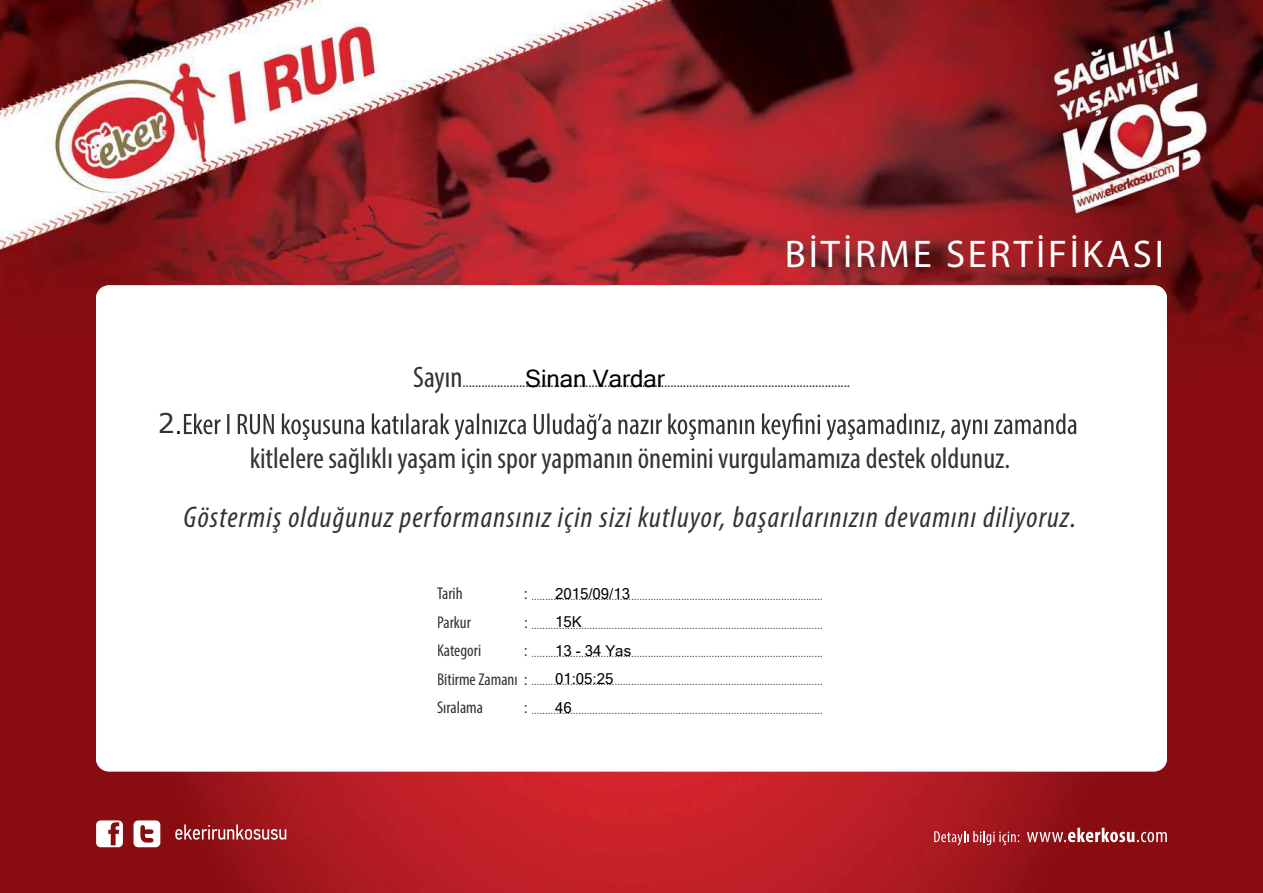
<style>
.page{position:relative;width:1263px;height:893px;background:#fff}
.page>*{position:absolute;margin:0;border:0;box-sizing:border-box;transform-origin:0 0}
.t1{font:38.7px "Myriad Pro";letter-spacing:.075em;color:#fff}
.t2{font:italic condensed 30px "Myriad Pro";letter-spacing:.04em;color:#333}
.t3{font:condensed 29.7px "Myriad Pro";color:#333}
.t4{font:27px "Verdana";color:#333}
.t5{font:24px "Microsoft Sans Serif";color:#000}
.t6{font:condensed 17.1px/28.5px "Myriad Pro";color:#333;text-align:justify}
.t7{font:condensed 16.2px "Myriad Pro";color:#333}
.t8{font:15px "Microsoft Sans Serif";color:#000}
.t9{font:condensed 11.4px "Myriad Pro";color:#333}
.s1{font-size:21px;color:#000}
.s2{font-size:29.7px}
</style>
<div class="page">
<img style="left:0;top:0;width:1263px;height:893px">
<div style="left:96px;top:285px;width:1071px;height:486px;background:#fff;border-radius:13px"></div>
<svg style="left:1027px;top:828px;width:140px;height:14px"></svg>
<svg style="left:934px;top:831px;width:85px;height:14px"></svg>
<svg style="left:175px;top:824px;width:111px;height:15px;background:#b35559"></svg>
<svg style="left:96px;top:820px;width:27px;height:27px"></svg>
<svg style="left:134px;top:820px;width:26px;height:27px"></svg>
<svg style="left:184px;top:413px;width:892px;height:27px"></svg>
<h1 class="t1" style="left:785px;top:230px;width:381px">BİTİRME SERTİFİKASI</h1>
<h3 class="t4" style="left:158px;top:405px;width:26px">2 <span class="s1">.</span></h3>
<h3 class="t7" style="left:413px;top:372px;width:438px"><span class="s2">Sayın</span>...........................................................................................................................</h3>
<h3 class="t5" style="left:525px;top:364px;width:141px">Sinan Vardar</h3>
<h3 class="t3" style="left:250px;top:440px;width:762px">kitlelere sağlıklı yaşam için spor yapmanın önemini vurgulamamıza destek oldunuz.</h3>
<h2 class="t2" style="left:183px;top:498px;width:894px">Göstermiş olduğunuz performansınız için sizi kutluyor, başarılarınızın devamını diliyoruz.</h2>
<h3 class="t6" style="left:437px;top:579px;width:27px">Tarih</h3>
<h3 class="t6" style="left:524px;top:579px;width:5px">:</h3>
<h3 class="t6" style="left:437px;top:608px;width:35px">Parkur</h3>
<h3 class="t6" style="left:524px;top:608px;width:5px">:</h3>
<h3 class="t6" style="left:437px;top:636px;width:46px">Kategori</h3>
<h3 class="t8" style="left:555px;top:585px;width:77px">2015/09/13</h3>
<p class="t9" style="left:531px;top:589px;width:293px">.........................................................................................................</p>
<p class="t9" style="left:531px;top:618px;width:293px">.........................................................................................................</p>
<p class="t9" style="left:531px;top:646px;width:293px">.........................................................................................................</p>
<p class="t9" style="left:531px;top:674px;width:293px">.........................................................................................................</p>
<p class="t9" style="left:531px;top:703px;width:293px">.........................................................................................................</p>
<h3 class="t8" style="left:555px;top:613px;width:28px">15K</h3>
<h3 class="t8" style="left:555px;top:642px;width:78px">13 - 34 Yas</h3>
<h3 class="t6" style="left:437px;top:636px;width:92px;text-indent:87px">:<br>Bitirme Zamanı :<br>Sıralama</h3>
<h3 class="t8" style="left:555px;top:670px;width:60px">01:05:25</h3>
<h3 class="t8" style="left:555px;top:699px;width:18px">46</h3>
<h3 class="t6" style="left:524px;top:693px;width:5px">:</h3>
</div>
